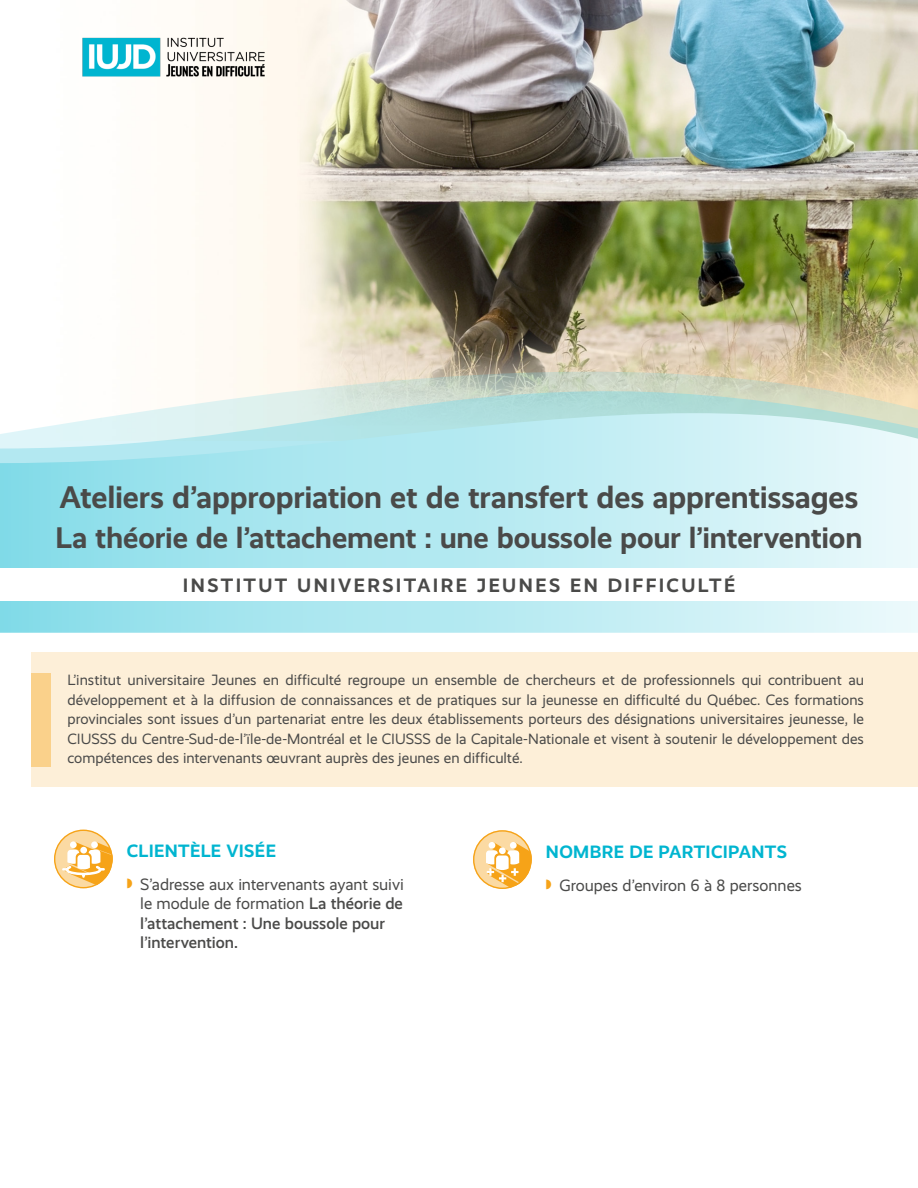
<style>
.page{position:relative;width:918px;height:1188px;background:#fff}
.page>*{position:absolute;margin:0;border:0;box-sizing:border-box;transform-origin:0 0}
.t1{font:700 31.5px "Realist";letter-spacing:-.005em;color:#4a4a49}
.t2{font:700 30px "Realist";letter-spacing:-.005em;color:#4a4a49}
.t3{font:700 19.5px "Realist";letter-spacing:.12em;color:#4a4a49}
.t4{font:700 18px "Realist";letter-spacing:.015em;color:#00b5d0}
.t5{font:500 16.5px/19.5px "Realist";color:#4a4a49}
.t6{font:16.5px "Realist";color:#4a4a49}
.t7{font:15px/19.5px "Realist";color:#4a4a49;text-align:justify}
.s1{color:#f6a318}
.s2{font-weight:400}
</style>
<div class="page">
<img style="left:195px;top:0;width:723px;height:370px">
<svg style="left:196px;top:370px;width:722px;height:20px;background:#dad7c2"></svg>
<svg style="left:135px;top:390px;width:783px;height:23px;background:#cce2d8"></svg>
<svg style="left:0;top:413px;width:918px;height:220px;background:#bbeaf1"></svg>
<div style="left:31px;top:652px;width:887px;height:134px;background:#fdefd8"></div>
<div style="left:31px;top:673px;width:20px;height:94px;background:#fad18b"></div>
<svg style="left:54px;top:830px;width:59px;height:58px"></svg>
<svg style="left:61px;top:842px;width:52px;height:43px"></svg>
<div style="left:54px;top:830px;width:59px;height:58px;border:1px solid #f6a318;border-radius:50%"></div>
<svg style="left:473px;top:830px;width:59px;height:59px"></svg>
<div style="left:473px;top:830px;width:59px;height:59px;border:1px solid #f6a318;border-radius:50%"></div>
<svg style="left:486px;top:842px;width:46px;height:46px"></svg>
<div style="left:0;top:569px;width:918px;height:32px;background:#fff"></div>
<img style="left:82px;top:0;width:220px;height:108px">
<h1 class="t1" style="left:59px;top:478px;width:801px">Ateliers d’appropriation et de transfert des apprentissages</h1>
<h2 class="t2" style="left:55px;top:520px;width:809px">La théorie de l’attachement : une boussole pour l’intervention</h2>
<h3 class="t3" style="left:183px;top:574px;width:554px">INSTITUT UNIVERSITAIRE JEUNES EN DIFFICULTÉ</h3>
<p class="t7" style="left:68px;top:671px;width:798px">L’institut universitaire Jeunes en difficulté regroupe un ensemble de chercheurs et de professionnels qui contribuent au développement et à la diffusion de connaissances et de pratiques sur la jeunesse en difficulté du Québec. Ces formations provinciales sont issues d’un partenariat entre les deux établissements porteurs des désignations universitaires jeunesse, le CIUSSS du Centre-Sud-de-l’ïle-de-Montréal et le CIUSSS de la Capitale-Nationale et visent à soutenir le développement des compétences des intervenants oeuvrant auprès des jeunes en difficulté.</p>
<p class="t4" style="left:127px;top:840px;width:151px">CLIENTÈLE VISÉE</p>
<p class="t5" style="left:140px;top:875px;width:265px;text-indent:-14px"><span class="s1">◗</span> <span class="s2">S’adresse aux intervenants ayant suivi le module de formation</span> La théorie de l’attachement : Une boussole pour l’intervention.</p>
<p class="t4" style="left:546px;top:841px;width:243px">NOMBRE DE PARTICIPANTS</p>
<p class="t6" style="left:546px;top:876px;width:258px"><span class="s1">◗</span> Groupes d’environ 6 à 8 personnes</p>
</div>
